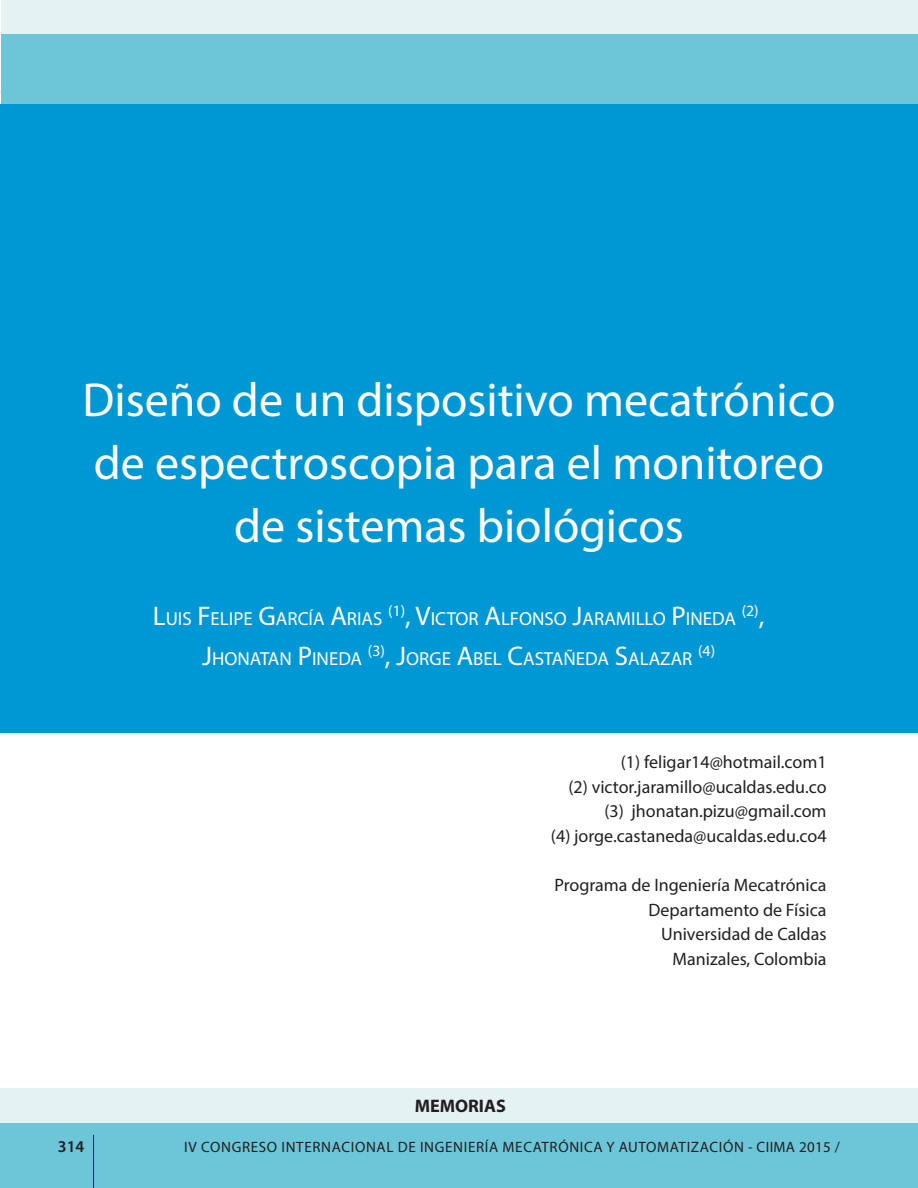
<style>
.page{position:relative;width:918px;height:1188px;background:#fff}
.page>*{position:absolute;margin:0;border:0;box-sizing:border-box;transform-origin:0 0}
.t1{font:48px/62.8px "Myriad Pro";color:#fff;text-align:center}
.t2{font:18.9px "Myriad Pro";color:#fff}
.t3{font:700 18.15px "Myriad Pro";color:#231f20}
.t4{font:18px/24.6px "Myriad Pro";color:#231f20;text-align:right}
.t5{font:600 16.5px "Myriad Pro";color:#231f20}
.t6{font:15.75px "Myriad Pro";color:#fff}
.t7{font:15px "Myriad Pro";letter-spacing:.045em;color:#231f20}
.s1{font-size:27px}
</style>
<div class="page">
<div style="left:1px;top:1095px;width:917px;height:93px;background:#6dc5d8"></div>
<hr style="left:93px;top:1135px;width:1px;height:53px;background:#231f20">
<div style="left:0;top:1088px;width:918px;height:35px;background:#e5f2f3"></div>
<div style="left:1px;top:104px;width:917px;height:629px;background:#0098d4"></div>
<div style="left:1px;top:0;width:917px;height:35px;background:#e5f2f3"></div>
<div style="left:1px;top:35px;width:917px;height:69px;background:#6dc5d8"></div>
<h1 class="t1" style="left:83px;top:368px;width:754px">Diseño de un dispositivo mecatrónico de espectroscopia para el monitoreo de sistemas biológicos</h1>
<p class="t2" style="left:153px;top:607px;width:585px"><span class="s1">L</span>UIS <span class="s1">F</span>ELIPE <span class="s1">G</span>ARCÍA <span class="s1">A</span>RIAS <sup>(1)</sup><span class="s1">, V</span>ICTOR <span class="s1">A</span>LFONSO <span class="s1">J</span>ARAMILLO <span class="s1">P</span>INEDA</p>
<p class="t6" style="left:742px;top:601px;width:24px">(2)<span class="s1">,</span></p>
<p class="t2" style="left:202px;top:647px;width:492px"><span class="s1">J</span>HONATAN <span class="s1">P</span> INEDA <sup>(3)</sup><span class="s1">, J</span>ORGE <span class="s1">A</span>BEL <span class="s1">C</span>ASTAÑEDA <span class="s1">S</span>ALAZAR</p>
<p class="t6" style="left:698px;top:641px;width:19px">(4)</p>
<p class="t4" style="left:551px;top:749px;width:277px">(1) feligar14@hotmail.com1<br>(2) victor.jaramillo@ucaldas.edu.co (3) jhonatan.pizu@gmail.com<br>(4) jorge.castaneda@ucaldas.edu.co4</p>
<p class="t4" style="left:555px;top:872px;width:273px">Programa de Ingeniería Mecatrónica<br>Departamento de Física<br>Universidad de Caldas<br>Manizales, Colombia</p>
<p class="t3" style="left:415px;top:1094px;width:93px">MEMORIAS</p>
<p class="t5" style="left:58px;top:1136px;width:28px">314</p>
<p class="t7" style="left:184px;top:1138px;width:657px">IV CONGRESO INTERNACIONAL DE INGENIERÍA MECATRÓNICA Y AUTOMATIZACIÓN - CIIMA 2015 /</p>
</div>
